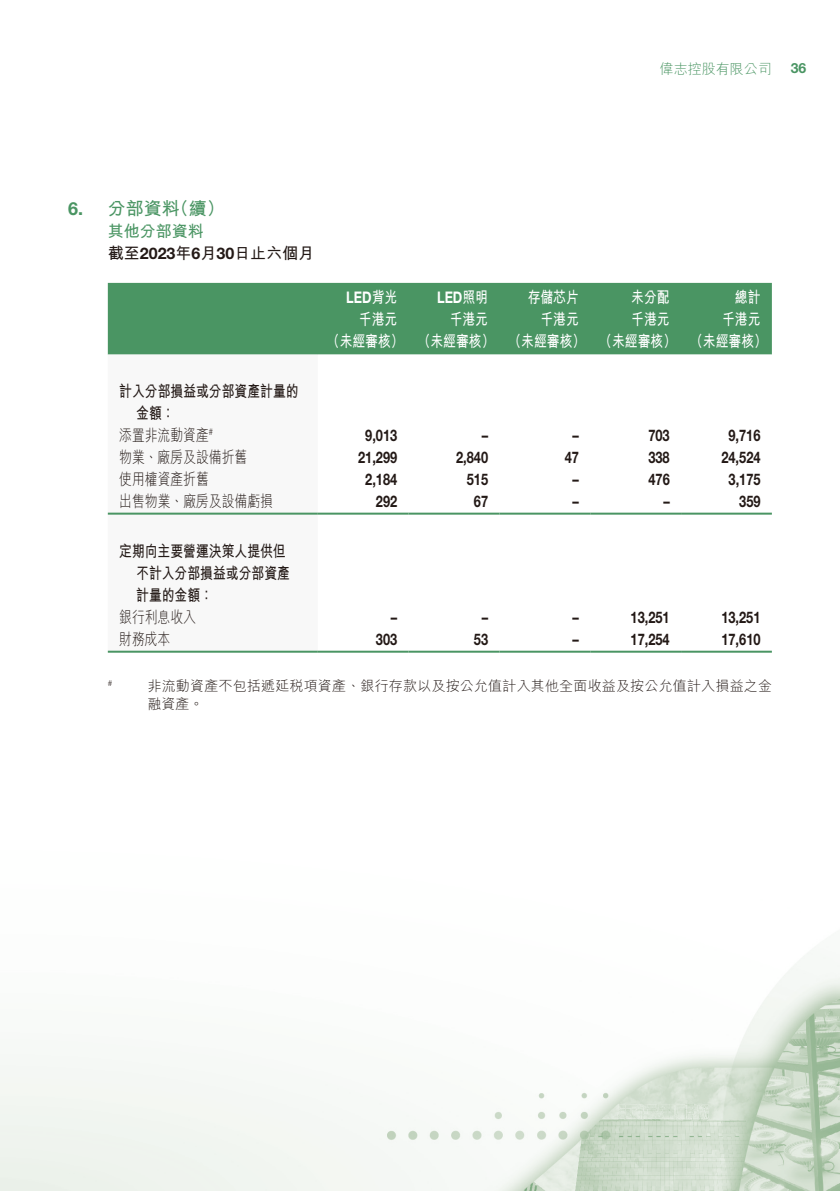
<style>
.page{position:relative;width:840px;height:1191px;background:#fff}
.page>*{position:absolute;margin:0;border:0;box-sizing:border-box;transform-origin:0 0}
.t1{font:700 18px "M Hei HK";color:#4a9563}
.t2{font:700 18px "Helvetica Neue LT Std";color:#4a9563}
.t3{font:700 16px "Helvetica Neue LT Std";color:#231916;scale:.8 1}
.t4{font:700 16px/22px "M Hei HK";color:#fff;scale:.8 1}
.t5{font:700 16px/22px "M Hei HK";color:#231916;scale:.8 1}
.t6{font:300 16px "M Hei HK";color:#231916;scale:.8 1}
.t7{font:700 16px/22px "M Hei HK";color:#231916}
.t8{font:700 16px "Helvetica Neue LT Std";color:#fff;scale:.8 1}
.t9{font:300 14px "M Hei HK";letter-spacing:.015em;color:#231916}
.t10{font:300 14px "M Hei HK";color:#4a9563}
.t11{font:700 14px "Helvetica Neue LT Std";color:#4a9563}
.t12{font:300 9.4px "Helvetica Neue LT Std";color:#231916;scale:.8 1}
.t13{font:300 8.2px "Helvetica Neue LT Std";color:#231916}
.s1{color:#4a9563}
.s2{font-family:"Helvetica Neue LT Std"}
.s3{font-family:"M Hei HK"}
</style>
<div class="page">
<img style="left:0;top:282px;width:839px;height:909px">
<div style="left:108px;top:283px;width:663px;height:71px;background:#4a9563"></div>
<svg style="left:108px;top:354px;width:209px;height:296px"></svg>
<svg style="left:317px;top:354px;width:454px;height:296px"></svg>
<hr style="left:108px;top:512px;width:209px;height:2px;background:#4a9563">
<hr style="left:317px;top:512px;width:91px;height:2px;background:#4a9563">
<hr style="left:408px;top:512px;width:91px;height:2px;background:#4a9563">
<hr style="left:499px;top:512px;width:91px;height:2px;background:#4a9563">
<hr style="left:590px;top:512px;width:90px;height:2px;background:#4a9563">
<hr style="left:680px;top:512px;width:91px;height:2px;background:#4a9563">
<hr style="left:108px;top:650px;width:209px;height:2px;background:#4a9563">
<hr style="left:317px;top:650px;width:91px;height:2px;background:#4a9563">
<hr style="left:408px;top:650px;width:91px;height:2px;background:#4a9563">
<hr style="left:499px;top:650px;width:91px;height:2px;background:#4a9563">
<hr style="left:590px;top:650px;width:90px;height:2px;background:#4a9563">
<hr style="left:680px;top:650px;width:91px;height:2px;background:#4a9563">
<p class="t10" style="left:659px;top:62px;width:113px">偉志控股有限公司</p>
<p class="t11" style="left:790px;top:59px;width:17px">36</p>
<p class="t2" style="left:68px;top:197px;width:17px">6.</p>
<p class="t1" style="left:108px;top:195px;width:73px">分部資料</p>
<p class="t1" style="left:171px;top:195px;width:55px">（續(</p>
<p class="t7" style="left:108px;top:218px;width:208px"><span class="s1">其他分部資料<br></span>截至<span class="s2">2023</span>年月<span class="s2">6 30</span>日止六個月</p>
<p class="t8" style="left:346px;top:287px;width:65px">LED<span class="s3">背光</span></p>
<p class="t8" style="left:437px;top:287px;width:65px">LED<span class="s3">照明</span></p>
<p class="t4" style="left:527px;top:284px;width:66px">存儲芯片</p>
<p class="t4" style="left:631px;top:284px;width:50px">未分配</p>
<p class="t4" style="left:734px;top:284px;width:33px">總計</p>
<p class="t4" style="left:327px;top:306px;width:551px;text-indent:32px">千港元<br>（未經審核） （未經審核） （未經審核） （未經審核） （未經審核(</p>
<p class="t4" style="left:449px;top:306px;width:49px">千港元</p>
<p class="t4" style="left:540px;top:306px;width:49px">千港元</p>
<p class="t4" style="left:631px;top:306px;width:50px">千港元</p>
<p class="t4" style="left:721px;top:306px;width:49px">千港元</p>
<p class="t5" style="left:136px;top:378px;width:204px;text-indent:-17px">計入分部損益或分部資產計量的金額：</p>
<p class="t6" style="left:119px;top:426px;width:113px">添置非流動資產</p>
<p class="t12" style="left:209px;top:426px;width:7px">#</p>
<p class="t3" style="left:365px;top:425px;width:42px">9,013</p>
<p class="t3" style="left:481px;top:425px;width:9px">–</p>
<p class="t3" style="left:572px;top:425px;width:10px">–</p>
<p class="t3" style="left:648px;top:425px;width:28px">703</p>
<p class="t3" style="left:728px;top:425px;width:42px">9,716</p>
<p class="t6" style="left:119px;top:448px;width:162px">物業、廠房及設備折舊</p>
<p class="t3" style="left:358px;top:447px;width:50px">21,299</p>
<p class="t3" style="left:456px;top:447px;width:42px">2,840</p>
<p class="t3" style="left:564px;top:447px;width:19px">47</p>
<p class="t3" style="left:648px;top:447px;width:28px">338</p>
<p class="t3" style="left:721px;top:447px;width:50px">24,524</p>
<p class="t6" style="left:119px;top:470px;width:114px">使用權資產折舊</p>
<p class="t3" style="left:365px;top:469px;width:42px">2,184</p>
<p class="t3" style="left:466px;top:469px;width:28px">515</p>
<p class="t3" style="left:572px;top:469px;width:10px">–</p>
<p class="t3" style="left:648px;top:469px;width:28px">476</p>
<p class="t3" style="left:728px;top:469px;width:42px">3,175</p>
<p class="t6" style="left:119px;top:492px;width:193px">出售物業、廠房及設備虧損</p>
<p class="t5" style="left:136px;top:538px;width:193px;text-indent:-17px">定期向主要營運決策人提供但不計入分部損益或分部資產計量的金額：</p>
<p class="t3" style="left:376px;top:491px;width:28px">292</p>
<p class="t3" style="left:473px;top:491px;width:19px">67</p>
<p class="t3" style="left:572px;top:491px;width:10px">–</p>
<p class="t3" style="left:663px;top:491px;width:10px">–</p>
<p class="t3" style="left:738px;top:491px;width:28px">359</p>
<p class="t6" style="left:119px;top:608px;width:98px">銀行利息收入</p>
<p class="t3" style="left:390px;top:607px;width:9px">–</p>
<p class="t3" style="left:481px;top:607px;width:9px">–</p>
<p class="t3" style="left:572px;top:607px;width:10px">–</p>
<p class="t3" style="left:630px;top:607px;width:50px">13,251</p>
<p class="t3" style="left:721px;top:607px;width:50px">13,251</p>
<p class="t6" style="left:119px;top:630px;width:66px">財務成本</p>
<p class="t9" style="left:147px;top:678px;width:625px">非流動資產不包括遞延稅項資產、銀行存款以及按公允值計入其他全面收益及按公允值計入損益之金</p>
<p class="t3" style="left:376px;top:629px;width:28px">303</p>
<p class="t3" style="left:473px;top:629px;width:19px">53</p>
<p class="t3" style="left:630px;top:629px;width:50px">17,254</p>
<p class="t3" style="left:721px;top:629px;width:50px">17,610</p>
<p class="t3" style="left:572px;top:629px;width:10px">–</p>
<p class="t13" style="left:108px;top:678px;width:6px">#</p>
<p class="t9" style="left:147px;top:696px;width:57px">融資產。</p>
</div>
